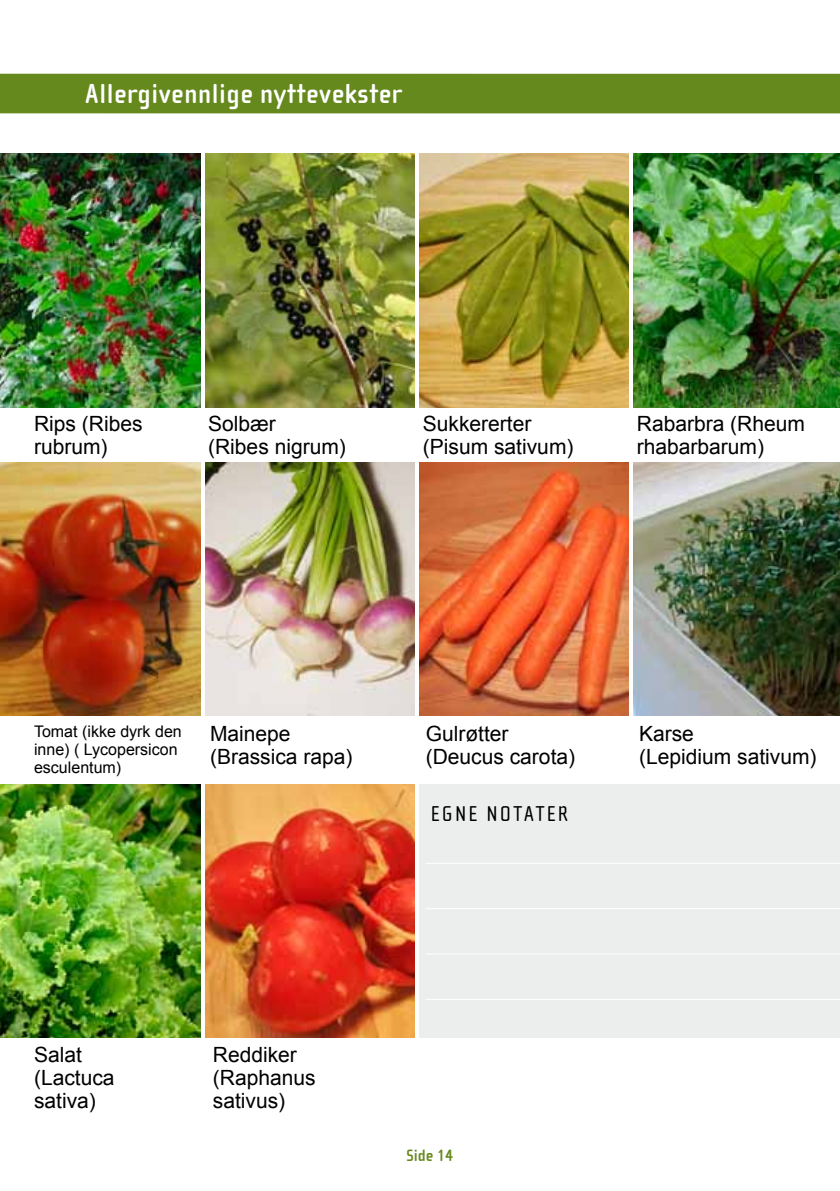
<style>
.page{position:relative;width:840px;height:1191px;background:#fff}
.page>*{position:absolute;margin:0;border:0;box-sizing:border-box;transform-origin:0 0}
.t1{font:700 28.2px "Cholla Sans";letter-spacing:.02em;color:#fff}
.t2{font:22px "Cholla Sans";letter-spacing:.1em;color:#000}
.t3{font:21px/23px "Arial";color:#000}
.t4{font:700 17px "Cholla Sans";color:#66891e}
.t5{font:16px/18px "Arial";color:#000}
</style>
<div class="page">
<div style="left:0;top:74px;width:839px;height:39px;background:#66891e"></div>
<img style="left:0;top:154px;width:201px;height:253px">
<img style="left:205px;top:154px;width:209px;height:253px">
<img style="left:419px;top:154px;width:209px;height:253px">
<img style="left:633px;top:154px;width:206px;height:253px">
<img style="left:0;top:462px;width:201px;height:253px">
<img style="left:205px;top:462px;width:209px;height:253px">
<img style="left:419px;top:462px;width:209px;height:253px">
<img style="left:633px;top:462px;width:206px;height:253px">
<img style="left:0;top:784px;width:201px;height:253px">
<img style="left:205px;top:784px;width:209px;height:253px">
<div style="left:419px;top:784px;width:420px;height:253px;background:#eceded"></div>
<hr style="left:425px;top:862px;width:414px;height:1px;background:#fff">
<hr style="left:425px;top:908px;width:414px;height:1px;background:#fff">
<hr style="left:425px;top:953px;width:414px;height:1px;background:#fff">
<hr style="left:425px;top:999px;width:414px;height:1px;background:#fff">
<h1 class="t1" style="left:85px;top:79px;width:318px">Allergivennlige nyttevekster</h1>
<p class="t3" style="left:34px;top:412px;width:110px">Rips (Ribes rubrum)</p>
<p class="t3" style="left:208px;top:412px;width:139px">Solbær<br>(Ribes nigrum)</p>
<p class="t3" style="left:422px;top:412px;width:152px">Sukkererter (Pisum sativum)</p>
<p class="t3" style="left:636px;top:412px;width:170px">Rabarbra (Rheum rhabarbarum)</p>
<p class="t5" style="left:34px;top:723px;width:149px">Tomat (ikke dyrk den inne) ( Lycopersicon esculentum)</p>
<p class="t3" style="left:210px;top:722px;width:144px">Mainepe (Brassica rapa)</p>
<p class="t3" style="left:425px;top:722px;width:151px">Gulrøtter (Deucus carota)</p>
<p class="t3" style="left:638px;top:722px;width:179px">Karse<br>(Lepidium sativum)</p>
<p class="t2" style="left:430px;top:802px;width:139px">EGNE NOTATER</p>
<p class="t3" style="left:34px;top:1043px;width:82px">Salat (Lactuca sativa)</p>
<p class="t3" style="left:213px;top:1043px;width:104px">Reddiker (Raphanus sativus)</p>
<p class="t4" style="left:406px;top:1146px;width:48px">Side 14</p>
</div>
